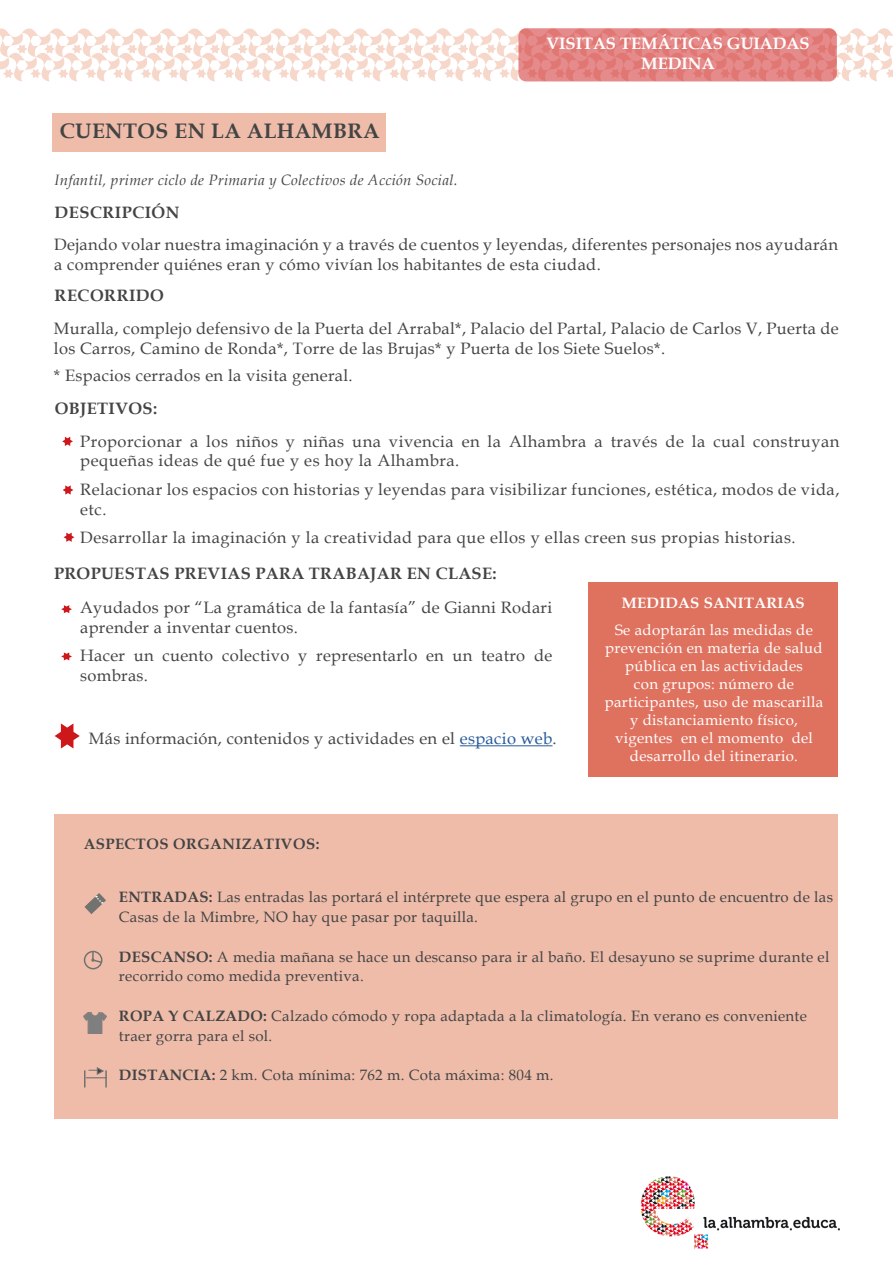
<style>
.page{position:relative;width:893px;height:1263px;background:#fff}
.page>*{position:absolute;margin:0;border:0;box-sizing:border-box;transform-origin:0 0}
.t1{font:700 21px "Book Antiqua";letter-spacing:.02em;color:#434444}
.t2{font:16.5px/19.8px "Book Antiqua";letter-spacing:.02em;color:#434444}
.t3{font:700 16.5px "Book Antiqua";letter-spacing:.02em;color:#434444}
.t4{font:700 16.5px/19.8px "Book Antiqua";color:#fff;text-align:center}
.t5{font:15px/19.8px "Book Antiqua";letter-spacing:.02em;color:#434444}
.t6{font:15px/18px "Book Antiqua";letter-spacing:.02em;color:#fff;text-align:center}
.t7{font:italic 15px "Book Antiqua";letter-spacing:.02em;color:#434444}
.t8{font:700 15px "Book Antiqua";letter-spacing:.03em;color:#434444}
.t9{font:700 15px "Book Antiqua";letter-spacing:.02em;color:#fff}
.s1{color:#275b9b}
.s2{font-weight:700}
</style>
<div class="page">
<svg style="left:0;top:28px;width:893px;height:53px"></svg>
<svg style="left:518px;top:28px;width:319px;height:53px;background:#e48382"></svg>
<img style="left:640px;top:1176px;width:200px;height:73px">
<div style="left:53px;top:114px;width:333px;height:38px;background:#efbcaa"></div>
<svg style="left:61px;top:605px;width:11px;height:8px"></svg>
<svg style="left:62px;top:437px;width:11px;height:9px"></svg>
<svg style="left:61px;top:652px;width:11px;height:8px"></svg>
<hr style="left:460px;top:745px;width:93px;height:1px;background:#275b9b">
<svg style="left:55px;top:723px;width:25px;height:25px"></svg>
<div style="left:589px;top:582px;width:249px;height:194px;background:#df725f"></div>
<svg style="left:63px;top:485px;width:10px;height:10px"></svg>
<svg style="left:64px;top:533px;width:10px;height:9px"></svg>
<div style="left:55px;top:814px;width:783px;height:304px;background:#efbcaa"></div>
<div style="left:84px;top:951px;width:18px;height:18px;border:2px solid #727271;border-radius:50%"></div>
<svg style="left:91px;top:952px;width:12px;height:12px"></svg>
<svg style="left:84px;top:893px;width:22px;height:21px"></svg>
<svg style="left:84px;top:1066px;width:23px;height:21px"></svg>
<img style="left:83px;top:1013px;width:24px;height:20px">
<p class="t1" style="left:60px;top:117px;width:321px">CUENTOS EN LA ALHAMBRA</p>
<p class="t7" style="left:55px;top:169px;width:404px">Infantil, primer ciclo de Primaria y Colectivos de Acción Social.</p>
<p class="t3" style="left:55px;top:201px;width:127px">DESCRIPCIÓN</p>
<p class="t4" style="left:546px;top:34px;width:265px">VISITAS TEMÁTICAS GUIADAS<br>MEDINA</p>
<p class="t2" style="left:54px;top:234px;width:786px">Dejando volar nuestra imaginación y a través de cuentos y leyendas, diferentes personajes nos ayudarán a comprender quiénes eran y cómo vivían los habitantes de esta ciudad.</p>
<p class="t3" style="left:55px;top:285px;width:111px">RECORRIDO</p>
<p class="t2" style="left:54px;top:318px;width:786px">Muralla, complejo defensivo de la Puerta del Arrabal*, Palacio del Partal, Palacio de Carlos V, Puerta de los Carros, Camino de Ronda*, Torre de las Brujas* y Puerta de los Siete Suelos*.</p>
<p class="t2" style="left:54px;top:365px;width:300px">* Espacios cerrados en la visita general.</p>
<p class="t3" style="left:55px;top:397px;width:104px">OBJETIVOS:</p>
<p class="t2" style="left:80px;top:431px;width:761px">Proporcionar a los niños y niñas una vivencia en la Alhambra a través de la cual construyan pequeñas ideas de qué fue y es hoy la Alhambra.</p>
<p class="t2" style="left:80px;top:479px;width:761px">Relacionar los espacios con historias y leyendas para visibilizar funciones, estética, modos de vida, etc.</p>
<p class="t2" style="left:80px;top:527px;width:717px">Desarrollar la imaginación y la creatividad para que ellos y ellas creen sus propias historias.</p>
<p class="t3" style="left:54px;top:562px;width:444px">PROPUESTAS PREVIAS PARA TRABAJAR EN CLASE:</p>
<p class="t2" style="left:80px;top:597px;width:474px">Ayudados por “La gramática de la fantasía” de Gianni Rodari aprender a inventar cuentos.</p>
<p class="t2" style="left:80px;top:645px;width:474px">Hacer un cuento colectivo y representarlo en un teatro de sombras.</p>
<p class="t2" style="left:89px;top:728px;width:469px">Más información, contenidos y actividades en el <span class="s1">espacio web</span>.</p>
<p class="t8" style="left:84px;top:833px;width:237px">ASPECTOS ORGANIZATIVOS:</p>
<p class="t9" style="left:622px;top:593px;width:185px">MEDIDAS SANITARIAS</p>
<p class="t6" style="left:605px;top:620px;width:220px">Se adoptarán las medidas de prevención en materia de salud pública en las actividades<br>con grupos: número de participantes, uso de mascarilla y distanciamiento físico, vigentes en el momento del desarrollo del itinerario.</p>
<p class="t5" style="left:119px;top:887px;width:715px"><span class="s2">ENTRADAS:</span> Las entradas las portará el intérprete que espera al grupo en el punto de encuentro de las<br>Casas de la Mimbre, NO hay que pasar por taquilla.</p>
<p class="t5" style="left:119px;top:946px;width:712px"><span class="s2">DESCANSO:</span> A media mañana se hace un descanso para ir al baño. El desayuno se suprime durante el recorrido como medida preventiva.</p>
<p class="t5" style="left:119px;top:1006px;width:689px"><span class="s2">ROPA Y CALZADO:</span> Calzado cómodo y ropa adaptada a la climatología. En verano es conveniente traer gorra para el sol.</p>
<p class="t5" style="left:119px;top:1065px;width:436px"><span class="s2">DISTANCIA:</span> 2 km. Cota mínima: 762 m. Cota máxima: 804 m.</p>
</div>
